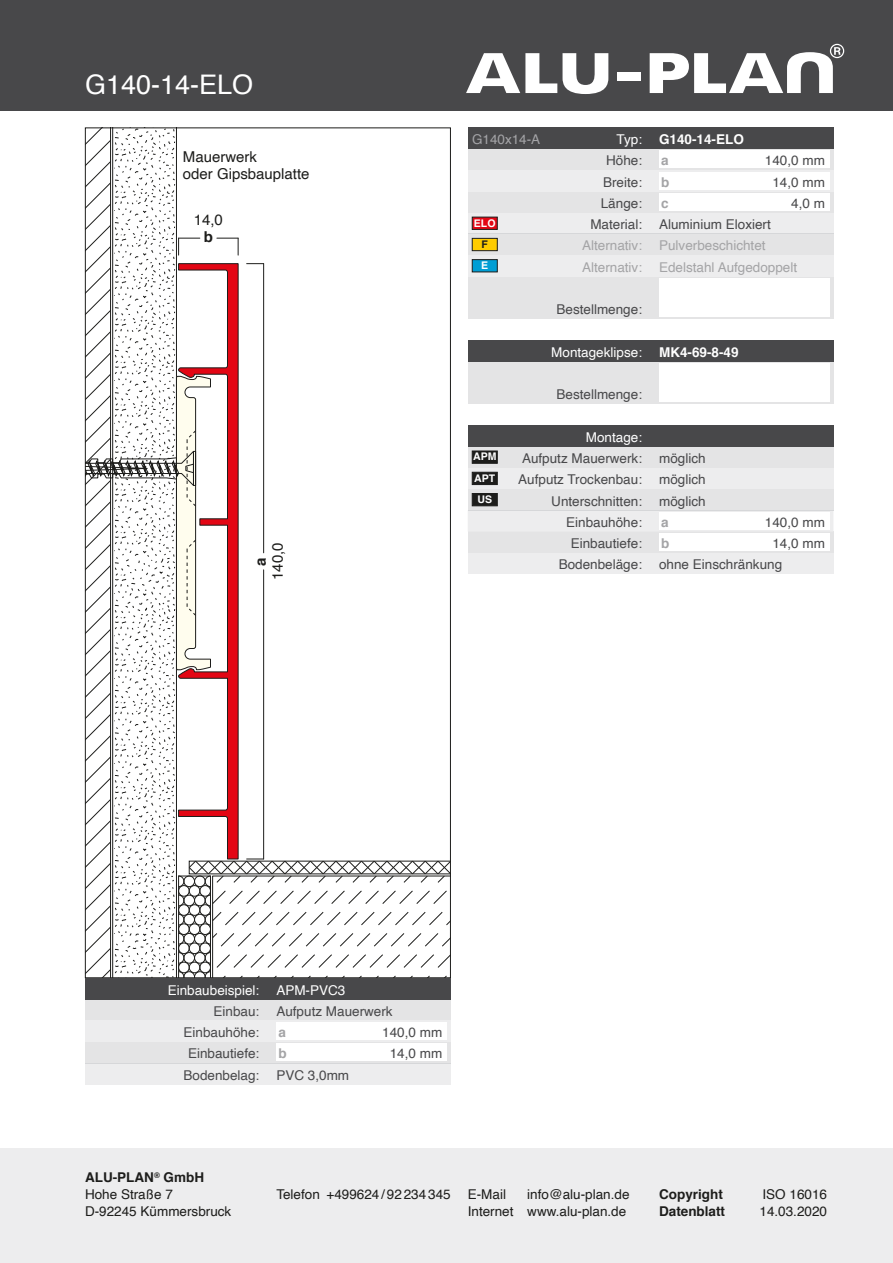
<style>
.page{position:relative;width:893px;height:1263px;background:#fff}
.page>*{position:absolute;margin:0;border:0;box-sizing:border-box;transform-origin:0 0}
.t1{font:27px "Helvetica";color:#fff}
.t2{font:15px/17px "Helvetica";color:#1d1d1b}
.t3{font:700 15px "Helvetica";color:#1d1d1b}
.t4{font:13.5px "Helvetica";color:#48484a}
.t5{font:13.5px/17px "Helvetica";color:#1d1d1b}
.t6{font:13.5px "Helvetica";color:#a4a4a6}
.t7{font:13.5px "Helvetica";color:#fff}
.t8{font:700 13.5px "Helvetica";color:#fff}
.t9{font:700 13.5px "Helvetica";color:#1d1d1b}
.t10{font:13.5px "Helvetica";color:#a4a4a7}
.t11{font:700 13.5px "Helvetica";color:#a4a4a6}
.t12{font:700 10.5px "Helvetica";color:#fff}
.t13{font:700 10.5px "Helvetica";color:#1d1d1b}
.s1{font-weight:700}
</style>
<div class="page">
<div style="left:0;top:1148px;width:893px;height:115px;background:#ededee"></div>
<div style="left:0;top:0;width:893px;height:111px;background:#48484a"></div>
<svg style="left:87px;top:130px;width:362px;height:846px"></svg>
<hr style="left:263px;top:264px;width:1px;height:289px;background:#1d1d1b">
<hr style="left:263px;top:570px;width:1px;height:289px;background:#1d1d1b">
<div style="left:468px;top:468px;width:365px;height:21px;background:#ededee"></div>
<div style="left:468px;top:446px;width:365px;height:22px;background:#e4e4e5"></div>
<div style="left:468px;top:553px;width:365px;height:21px;background:#ededee"></div>
<div style="left:468px;top:531px;width:365px;height:22px;background:#e4e4e5"></div>
<div style="left:659px;top:534px;width:170px;height:17px;background:#fff"></div>
<svg style="left:468px;top:489px;width:365px;height:42px;background:#e6e6e7"></svg>
<div style="left:659px;top:512px;width:170px;height:17px;background:#fff"></div>
<div style="left:468px;top:425px;width:365px;height:21px;background:#48484a"></div>
<div style="left:85px;top:999px;width:366px;height:21px;background:#e4e4e5"></div>
<svg style="left:85px;top:1020px;width:366px;height:64px"></svg>
<div style="left:276px;top:1023px;width:170px;height:17px;background:#fff"></div>
<div style="left:85px;top:978px;width:366px;height:21px;background:#48484a"></div>
<div style="left:468px;top:276px;width:365px;height:43px;background:#e4e4e5"></div>
<div style="left:659px;top:279px;width:170px;height:38px;background:#fff"></div>
<svg style="left:468px;top:213px;width:365px;height:63px;background:#e9e9ea"></svg>
<div style="left:468px;top:191px;width:365px;height:22px;background:#e4e4e5"></div>
<div style="left:659px;top:193px;width:170px;height:17px;background:#fff"></div>
<div style="left:468px;top:170px;width:365px;height:21px;background:#ededee"></div>
<div style="left:659px;top:172px;width:170px;height:17px;background:#fff"></div>
<div style="left:468px;top:149px;width:365px;height:21px;background:#e4e4e5"></div>
<div style="left:659px;top:151px;width:170px;height:17px;background:#fff"></div>
<div style="left:468px;top:128px;width:365px;height:21px;background:#48484a"></div>
<div style="left:468px;top:361px;width:365px;height:43px;background:#e4e4e5"></div>
<div style="left:659px;top:364px;width:170px;height:38px;background:#fff"></div>
<div style="left:468px;top:340px;width:365px;height:21px;background:#48484a"></div>
<div style="left:472px;top:451px;width:25px;height:12px;background:#1d1d1b"></div>
<div style="left:472px;top:493px;width:25px;height:13px;background:#1d1d1b"></div>
<div style="left:472px;top:472px;width:25px;height:13px;background:#1d1d1b;border:1px solid #1d1d1b"></div>
<div style="left:472px;top:238px;width:25px;height:13px;background:#fc0;border:1px solid #1d1d1b"></div>
<div style="left:472px;top:217px;width:25px;height:13px;background:#e30614;border:1px solid #1d1d1b"></div>
<div style="left:472px;top:259px;width:25px;height:13px;background:#009ed4;border:1px solid #1d1d1b"></div>
<svg style="left:650px;top:44px;width:194px;height:49px"></svg>
<div style="left:617px;top:72px;width:23px;height:9px;background:#fff"></div>
<svg style="left:466px;top:53px;width:142px;height:41px"></svg>
<h1 class="t1" style="left:85px;top:63px;width:170px">G140-14-ELO</h1>
<p class="t2" style="left:183px;top:148px;width:128px">Mauerwerk<br>oder Gipsbauplatte</p>
<p class="t2" style="left:194px;top:212px;width:31px">14,0</p>
<p class="t3" style="left:204px;top:224px;width:11px">b</p>
<p class="t2" style="left:270px;top:580px;width:39px;rotate:-90deg">140,0</p>
<p class="t3" style="left:249px;top:565px;width:10px;rotate:-90deg">a</p>
<p class="t10" style="left:472px;top:129px;width:70px">G140x14-A</p>
<p class="t7" style="left:617px;top:129px;width:27px">Typ:</p>
<p class="t8" style="left:659px;top:128px;width:86px">G140-14-ELO</p>
<p class="t4" style="left:606px;top:150px;width:38px">Höhe:</p>
<p class="t11" style="left:661px;top:150px;width:9px">a</p>
<p class="t4" style="left:765px;top:150px;width:62px">140,0 mm</p>
<p class="t4" style="left:603px;top:171px;width:41px">Breite:</p>
<p class="t11" style="left:661px;top:171px;width:10px">b</p>
<p class="t4" style="left:772px;top:171px;width:54px">14,0 mm</p>
<p class="t4" style="left:601px;top:193px;width:43px">Länge:</p>
<p class="t11" style="left:661px;top:192px;width:9px">c</p>
<p class="t4" style="left:791px;top:193px;width:35px">4,0 m</p>
<p class="t12" style="left:474px;top:214px;width:23px">ELO</p>
<p class="t12" style="left:481px;top:257px;width:9px">E</p>
<p class="t13" style="left:482px;top:236px;width:8px">F</p>
<p class="t4" style="left:590px;top:214px;width:53px">Material:</p>
<p class="t6" style="left:582px;top:256px;width:62px">Alternativ:</p>
<p class="t4" style="left:659px;top:214px;width:113px">Aluminium Eloxiert</p>
<p class="t6" style="left:659px;top:256px;width:140px">Edelstahl Aufgedoppelt</p>
<p class="t6" style="left:582px;top:235px;width:62px">Alternativ:</p>
<p class="t6" style="left:659px;top:235px;width:108px">Pulverbeschichtet</p>
<p class="t4" style="left:556px;top:299px;width:87px">Bestellmenge:</p>
<p class="t7" style="left:551px;top:342px;width:92px">Montageklipse:</p>
<p class="t8" style="left:659px;top:341px;width:81px">MK4-69-8-49</p>
<p class="t4" style="left:556px;top:384px;width:87px">Bestellmenge:</p>
<p class="t12" style="left:473px;top:448px;width:25px">APM</p>
<p class="t12" style="left:477px;top:491px;width:16px">US</p>
<p class="t12" style="left:474px;top:469px;width:22px">APT</p>
<p class="t7" style="left:586px;top:427px;width:58px">Montage:</p>
<p class="t4" style="left:518px;top:469px;width:125px">Aufputz Trockenbau:</p>
<p class="t4" style="left:659px;top:469px;width:48px">möglich</p>
<p class="t4" style="left:522px;top:448px;width:122px">Aufputz Mauerwerk:</p>
<p class="t4" style="left:551px;top:490px;width:92px">Unterschnitten:</p>
<p class="t4" style="left:659px;top:448px;width:48px">möglich</p>
<p class="t4" style="left:659px;top:490px;width:48px">möglich</p>
<p class="t4" style="left:566px;top:512px;width:77px">Einbauhöhe:</p>
<p class="t11" style="left:661px;top:511px;width:9px">a</p>
<p class="t4" style="left:765px;top:512px;width:62px">140,0 mm</p>
<p class="t4" style="left:571px;top:533px;width:73px">Einbautiefe:</p>
<p class="t11" style="left:661px;top:532px;width:10px">b</p>
<p class="t4" style="left:772px;top:533px;width:54px">14,0 mm</p>
<p class="t4" style="left:559px;top:554px;width:85px">Bodenbeläge:</p>
<p class="t4" style="left:659px;top:554px;width:125px">ohne Einschränkung</p>
<p class="t7" style="left:168px;top:979px;width:93px">Einbaubeispiel:</p>
<p class="t4" style="left:214px;top:1001px;width:47px">Einbau:</p>
<p class="t7" style="left:276px;top:979px;width:71px">APM-PVC3</p>
<p class="t4" style="left:276px;top:1001px;width:118px">Aufputz Mauerwerk</p>
<p class="t4" style="left:184px;top:1022px;width:77px">Einbauhöhe:</p>
<p class="t11" style="left:279px;top:1021px;width:9px">a</p>
<p class="t4" style="left:382px;top:1022px;width:62px">140,0 mm</p>
<p class="t4" style="left:188px;top:1043px;width:73px">Einbautiefe:</p>
<p class="t11" style="left:279px;top:1043px;width:10px">b</p>
<p class="t4" style="left:390px;top:1043px;width:54px">14,0 mm</p>
<p class="t4" style="left:184px;top:1064px;width:77px">Bodenbelag:</p>
<p class="t4" style="left:276px;top:1064px;width:74px">PVC 3,0mm</p>
<p class="t5" style="left:85px;top:1169px;width:148px"><span class="s1">ALU-PLAN</span><sup>®</sup> <span class="s1">GmbH<br></span>Hohe Straße 7<br>D-92245 Kümmersbruck</p>
<p class="t5" style="left:276px;top:1186px;width:176px">Telefon +499624 /92234345</p>
<p class="t9" style="left:659px;top:1183px;width:65px">Copyright</p>
<p class="t5" style="left:762px;top:1186px;width:66px">ISO 16016</p>
<p class="t9" style="left:659px;top:1200px;width:68px">Datenblatt</p>
<p class="t5" style="left:759px;top:1203px;width:69px">14.03.2020</p>
<p class="t5" style="left:468px;top:1186px;width:163px;text-align:right">info@alu-plan.de<br>Internet www.alu-plan.de</p>
<p class="t5" style="left:468px;top:1186px;width:40px">E-Mail</p>
</div>
